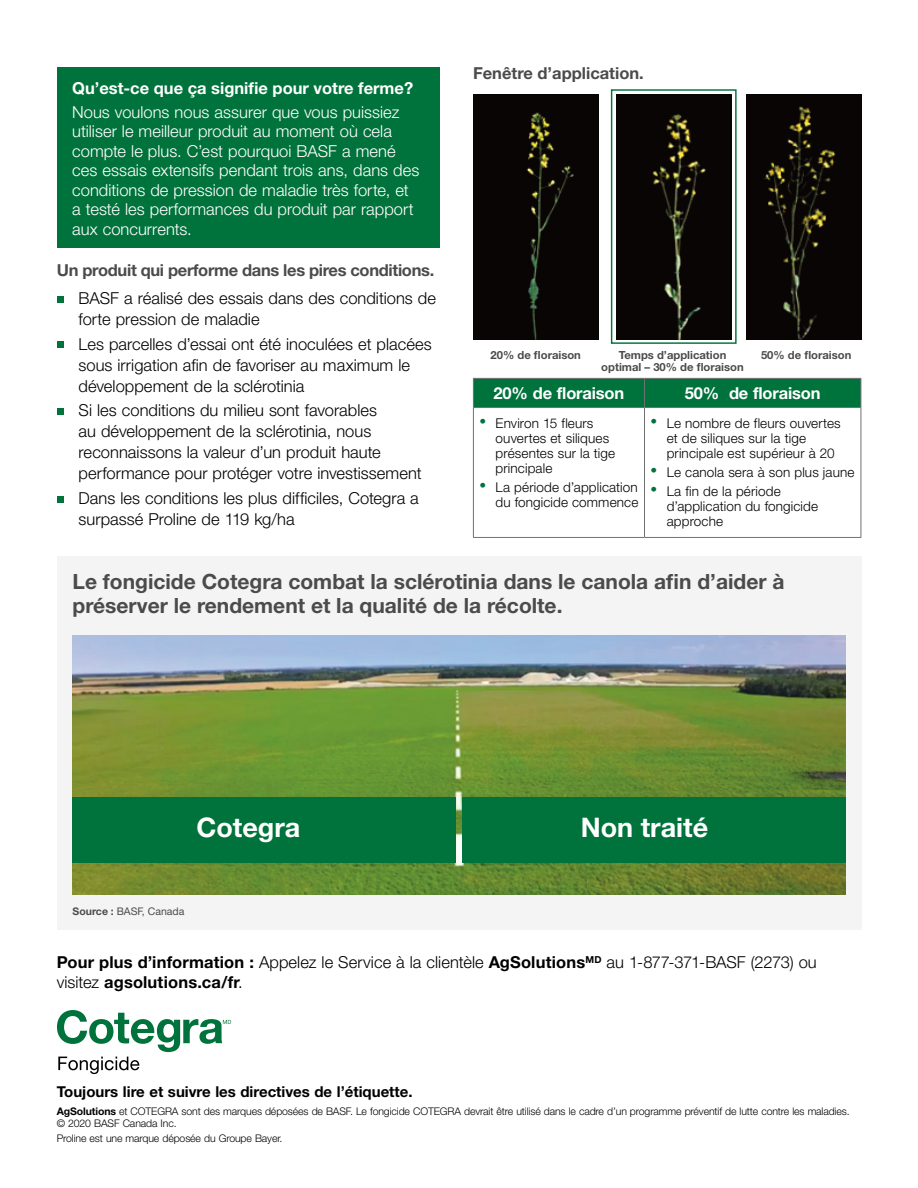
<style>
.page{position:relative;width:918px;height:1188px;background:#fff}
.page>*{position:absolute;margin:0;border:0;box-sizing:border-box;transform-origin:0 0}
.t1{font:700 27px "Helvetica Neue LT Std";color:#fff}
.t2{font:700 21px/24px "Helvetica Neue LT Std";color:#4b4b4b}
.t3{font:300 16.5px/21px "Helvetica Neue LT Std";color:#000}
.t4{font:300 16.5px/19.5px "Helvetica Neue LT Std";color:#fff}
.t5{font:700 16.5px "Helvetica Neue LT Std";color:#fff}
.t6{font:700 16.5px "Helvetica Neue LT Std";letter-spacing:-.02em;color:#4b4b4b}
.t7{font:700 16.5px "Helvetica Neue LT Std";color:#4b4b4b}
.t8{font:700 15px "Helvetica Neue LT Std";color:#000}
.t9{font:300 13.5px/15px "Helvetica Neue LT Std";letter-spacing:.01em;color:#000}
.t10{font:700 11.25px "Helvetica Neue LT Std";color:#4b4b4b}
.t11{font:300 10.5px/12px "Helvetica Neue LT Std";letter-spacing:-.01em;color:#000}
.t12{font:10.5px "Helvetica Neue LT Std";color:#4b4b4b}
.s1{color:#00733c}
.s2{font-weight:700}
</style>
<div class="page">
<div style="left:57px;top:556px;width:804px;height:373px;background:#f4f4f4"></div>
<img style="left:73px;top:636px;width:772px;height:259px">
<div style="left:73px;top:797px;width:383px;height:66px;background:#00733c"></div>
<div style="left:462px;top:797px;width:383px;height:66px;background:#00733c"></div>
<svg style="left:57px;top:296px;width:6px;height:6px"></svg>
<svg style="left:57px;top:342px;width:6px;height:6px"></svg>
<svg style="left:57px;top:409px;width:6px;height:6px"></svg>
<div style="left:57px;top:496px;width:6px;height:7px;background:#00733c"></div>
<div style="left:57px;top:68px;width:383px;height:180px;background:#00733c"></div>
<svg style="left:57px;top:1010px;width:174px;height:64px"></svg>
<div style="left:473px;top:94px;width:126px;height:245px;background:#080504"></div>
<img style="left:616px;top:94px;width:115px;height:245px">
<img style="left:747px;top:94px;width:114px;height:245px">
<div style="left:473px;top:378px;width:389px;height:30px;background:#00733c"></div>
<hr style="left:473px;top:407px;width:172px;height:1px;background:#717172">
<hr style="left:473px;top:408px;width:1px;height:129px;background:#717172">
<hr style="left:645px;top:407px;width:216px;height:1px;background:#717172">
<hr style="left:644px;top:408px;width:1px;height:129px;background:#717172">
<hr style="left:861px;top:408px;width:1px;height:129px;background:#717172">
<hr style="left:473px;top:537px;width:172px;height:1px;background:#717172">
<hr style="left:645px;top:537px;width:216px;height:1px;background:#717172">
<div style="left:611px;top:89px;width:126px;height:255px;border:1px solid #00733c"></div>
<p class="t5" style="left:72px;top:77px;width:343px">Qu’est-ce que ça signifie pour votre ferme?</p>
<p class="t4" style="left:72px;top:102px;width:349px">Nous voulons nous assurer que vous puissiez utiliser le meilleur produit au moment où cela compte le plus. C’est pourquoi BASF a mené ces essais extensifs pendant trois ans, dans des conditions de pression de maladie très forte, et a testé les performances du produit par rapport aux concurrents.</p>
<p class="t6" style="left:57px;top:260px;width:379px">Un produit qui performe dans les pires conditions.</p>
<p class="t3" style="left:79px;top:287px;width:359px">BASF a réalisé des essais dans des conditions de forte pression de maladie</p>
<p class="t3" style="left:79px;top:333px;width:355px">Les parcelles d’essai ont été inoculées et placées sous irrigation afin de favoriser au maximum le développement de la sclérotinia</p>
<p class="t3" style="left:79px;top:400px;width:345px">Si les conditions du milieu sont favorables<br>au développement de la sclérotinia, nous reconnaissons la valeur d’un produit haute performance pour protéger votre investissement</p>
<p class="t3" style="left:79px;top:487px;width:342px">Dans les conditions les plus difficiles, Cotegra a surpassé Proline de 119 kg/ha</p>
<p class="t7" style="left:473px;top:63px;width:172px">Fenêtre d’application.</p>
<p class="t10" style="left:491px;top:348px;width:92px">20% de floraison</p>
<p class="t10" style="left:619px;top:348px;width:109px">Temps d’application</p>
<p class="t10" style="left:761px;top:348px;width:92px">50% de floraison</p>
<p class="t10" style="left:601px;top:360px;width:144px">optimal – 30% de floraison</p>
<p class="t5" style="left:494px;top:383px;width:132px">20% de floraison</p>
<p class="t5" style="left:685px;top:383px;width:137px">50% de floraison</p>
<p class="t9" style="left:496px;top:415px;width:121px;text-indent:-16px"><span class="s1">•</span> Environ 15 fleurs ouvertes et siliques présentes sur la tige principale</p>
<p class="t9" style="left:479px;top:479px;width:161px;text-align:right"><span class="s1">•</span> La période d’application du fongicide commence</p>
<p class="t9" style="left:667px;top:415px;width:176px;text-indent:-16px"><span class="s1">•</span> Le nombre de fleurs ouvertes et de siliques sur la tige principale est supérieur à 20</p>
<p class="t9" style="left:651px;top:464px;width:205px"><span class="s1">•</span> Le canola sera à son plus jaune</p>
<p class="t9" style="left:667px;top:483px;width:153px;text-indent:-16px"><span class="s1">•</span> La fin de la période d’application du fongicide approche</p>
<p class="t2" style="left:73px;top:569px;width:713px">Le fongicide Cotegra combat la sclérotinia dans le canola afin d’aider à préserver le rendement et la qualité de la récolte.</p>
<h1 class="t1" style="left:196px;top:810px;width:106px">Cotegra</h1>
<p class="t12" style="left:73px;top:905px;width:113px"><span class="s2">Source :</span> BASF, Canada</p>
<h1 class="t1" style="left:581px;top:810px;width:129px">Non traité</h1>
<p class="t3" style="left:57px;top:952px;width:762px;line-height:19.5px"><span class="s2">Pour plus d’information :</span> Appelez le Service à la clientèle <span class="s2">AgSolutions</span><sup>MD</sup> au 1-877-371-BASF (2273) ou visitez <span class="s2">agsolutions.ca/fr</span>.</p>
<p class="t8" style="left:57px;top:1082px;width:357px">Toujours lire et suivre les directives de l’étiquette.</p>
<p class="t11" style="left:57px;top:1105px;width:795px"><span class="s2">AgSolutions</span> et COTEGRA sont des marques déposées de BASF. Le fongicide COTEGRA devrait être utilisé dans le cadre d’un programme préventif de lutte contre les maladies. © 2020 BASF Canada Inc.</p>
<p class="t11" style="left:57px;top:1132px;width:227px">Proline est une marque déposée du Groupe Bayer.</p>
</div>
